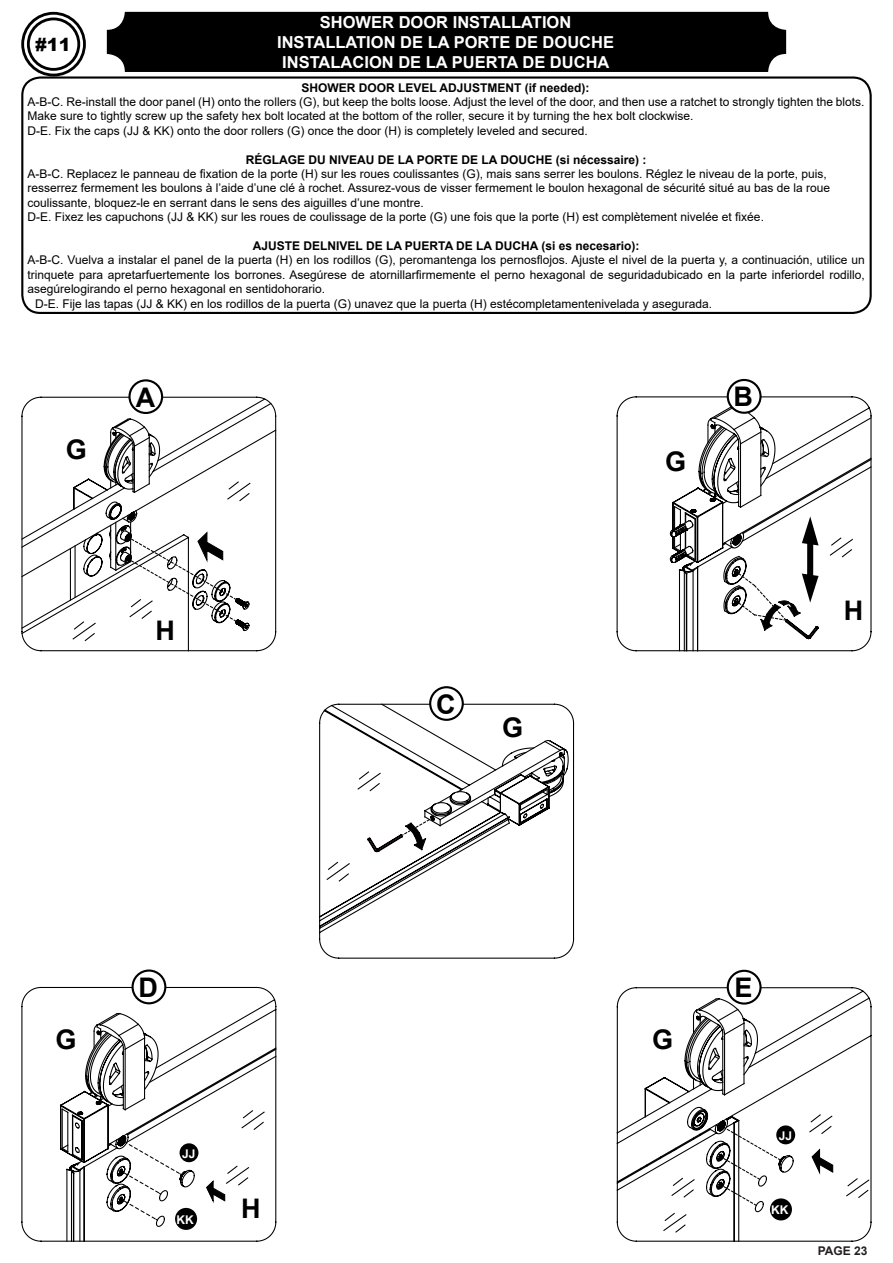
<style>
.page{position:relative;width:893px;height:1263px;background:#fff}
.page>*{position:absolute;margin:0;border:0;box-sizing:border-box;transform-origin:0 0}
.t1{font:700 27px "Arial";color:#000}
.t2{font:900 18px "Arial";color:#000}
.t3{font:700 16.5px "Arial";color:#fff}
.t4{font:12px/14.4px "Arial";color:#000}
.t5{font:700 12px "Arial";color:#000}
.t6{font:700 12px "Arial";color:#fff}
.t7{font:700 12px "Arial";color:#231f20}
</style>
<div class="page">
<svg style="left:21px;top:986px;width:256px;height:256px"></svg>
<hr style="left:66px;top:1169px;width:1px;height:72px;background:#000">
<hr style="left:71px;top:1171px;width:1px;height:70px;background:#000">
<hr style="left:73px;top:1173px;width:1px;height:68px;background:#000">
<hr style="left:79px;top:1170px;width:1px;height:71px;background:#000">
<hr style="left:84px;top:1167px;width:1px;height:74px;background:#000">
<svg style="left:59px;top:1012px;width:218px;height:218px"></svg>
<div style="left:21px;top:12px;width:65px;height:64px;border:3px solid #000;border-radius:50%"></div>
<div style="left:27px;top:18px;width:53px;height:53px;border:3px solid #000;border-radius:50%"></div>
<div style="left:107px;top:12px;width:679px;height:60px;background:#000;border-radius:18px"></div>
<svg style="left:616px;top:987px;width:256px;height:255px"></svg>
<svg style="left:640px;top:997px;width:230px;height:245px"></svg>
<svg style="left:21px;top:398px;width:256px;height:227px"></svg>
<div style="left:130px;top:380px;width:32px;height:33px;background:#fff;border-radius:50%"></div>
<div style="left:128px;top:379px;width:35px;height:35px;border:2px solid #000;border-radius:50%"></div>
<svg style="left:21px;top:418px;width:230px;height:234px"></svg>
<svg style="left:616px;top:396px;width:252px;height:256px"></svg>
<svg style="left:669px;top:405px;width:203px;height:247px"></svg>
<div style="left:728px;top:380px;width:32px;height:33px;background:#fff;border-radius:50%"></div>
<div style="left:727px;top:379px;width:35px;height:35px;border:2px solid #000;border-radius:50%"></div>
<div style="left:728px;top:971px;width:32px;height:32px;background:#fff;border-radius:50%"></div>
<div style="left:727px;top:970px;width:35px;height:34px;border:2px solid #000;border-radius:50%"></div>
<div style="left:776px;top:1125px;width:19px;height:19px;background:#000;border-radius:50%"></div>
<div style="left:770px;top:1198px;width:22px;height:22px;background:#000;border-radius:50%"></div>
<div style="left:133px;top:970px;width:32px;height:33px;background:#fff;border-radius:50%"></div>
<div style="left:132px;top:969px;width:34px;height:35px;border:2px solid #000;border-radius:50%"></div>
<div style="left:180px;top:1143px;width:18px;height:19px;background:#000;border-radius:50%"></div>
<div style="left:175px;top:1208px;width:22px;height:22px;background:#000;border-radius:50%"></div>
<div style="left:21px;top:76px;width:851px;height:238px;border:2px solid #000;border-radius:18px"></div>
<svg style="left:319px;top:708px;width:256px;height:251px"></svg>
<svg style="left:326px;top:703px;width:243px;height:179px"></svg>
<div style="left:430px;top:687px;width:33px;height:33px;background:#fff;border-radius:50%"></div>
<div style="left:429px;top:686px;width:35px;height:35px;border:2px solid #000;border-radius:50%"></div>
<p class="t2" style="left:35px;top:31px;width:37px">#11</p>
<p class="t3" style="left:320px;top:11px;width:253px">SHOWER DOOR INSTALLATION</p>
<p class="t3" style="left:277px;top:30px;width:339px">INSTALLATION DE LA PORTE DE DOUCHE</p>
<p class="t3" style="left:282px;top:50px;width:329px">INSTALACION DE LA PUERTA DE DUCHA</p>
<p class="t5" style="left:301px;top:79px;width:290px">SHOWER DOOR LEVEL ADJUSTMENT (if needed):</p>
<p class="t4" style="left:28px;top:94px;width:838px">A-B-C. Re-install the door panel (H) onto the rollers (G), but keep the bolts loose. Adjust the level of the door, and then use a ratchet to strongly tighten the blots.<br>Make sure to tightly screw up the safety hex bolt located at the bottom of the roller, secure it by turning the hex bolt clockwise.</p>
<p class="t4" style="left:28px;top:123px;width:562px">D-E. Fix the caps (JJ &amp; KK) onto the door rollers (G) once the door (H) is completely leveled and secured.</p>
<p class="t5" style="left:246px;top:151px;width:402px">RÉGLAGE DU NIVEAU DE LA PORTE DE LA DOUCHE (si nécessaire) :</p>
<p class="t4" style="left:28px;top:166px;width:804px">A-B-C. Replacez le panneau de fixation de la porte (H) sur les roues coulissantes (G), mais sans serrer les boulons. Réglez le niveau de la porte, puis, resserrez fermement les boulons à l’aide d’une clé à rochet. Assurez-vous de visser fermement le boulon hexagonal de sécurité situé au bas de la roue coulissante, bloquez-le en serrant dans le sens des aiguilles d’une montre.</p>
<p class="t4" style="left:28px;top:210px;width:738px">D-E. Fixez les capuchons (JJ &amp; KK) sur les roues de coulissage de la porte (G) une fois que la porte (H) est complètement nivelée et fixée.</p>
<p class="t5" style="left:253px;top:237px;width:388px">AJUSTE DELNIVEL DE LA PUERTA DE LA DUCHA (si es necesario):</p>
<p class="t4" style="left:28px;top:253px;width:838px;text-align:justify">A-B-C. Vuelva a instalar el panel de la puerta (H) en los rodillos (G), peromantenga los pernosflojos. Ajuste el nivel de la puerta y, a continuación, utilice un trinquete para apretarfuertemente los borrones. Asegúrese de atornillarfirmemente el perno hexagonal de seguridadubicado en la parte inferiordel rodillo, asegúrelogirando el perno hexagonal en sentidohorario.</p>
<p class="t4" style="left:35px;top:296px;width:678px">D-E. Fije las tapas (JJ &amp; KK) en los rodillos de la puerta (G) unavez que la puerta (H) estécompletamentenivelada y asegurada.</p>
<p class="t1" style="left:66px;top:430px;width:23px">G</p>
<p class="t1" style="left:136px;top:378px;width:21px">A</p>
<p class="t1" style="left:156px;top:612px;width:21px">H</p>
<p class="t1" style="left:55px;top:1020px;width:23px">G</p>
<p class="t1" style="left:138px;top:968px;width:21px">D</p>
<p class="t6" style="left:182px;top:1145px;width:15px">JJ</p>
<p class="t6" style="left:176px;top:1211px;width:19px">KK</p>
<p class="t1" style="left:241px;top:1189px;width:21px">H</p>
<p class="t1" style="left:436px;top:685px;width:21px">C</p>
<p class="t1" style="left:502px;top:709px;width:23px">G</p>
<p class="t1" style="left:665px;top:442px;width:23px">G</p>
<p class="t1" style="left:734px;top:378px;width:21px">B</p>
<p class="t1" style="left:844px;top:592px;width:21px">H</p>
<p class="t1" style="left:652px;top:1020px;width:23px">G</p>
<p class="t1" style="left:734px;top:968px;width:20px">E</p>
<p class="t6" style="left:779px;top:1127px;width:15px">JJ</p>
<p class="t6" style="left:771px;top:1201px;width:19px">KK</p>
<p class="t7" style="left:818px;top:1242px;width:51px">PAGE 23</p>
</div>
